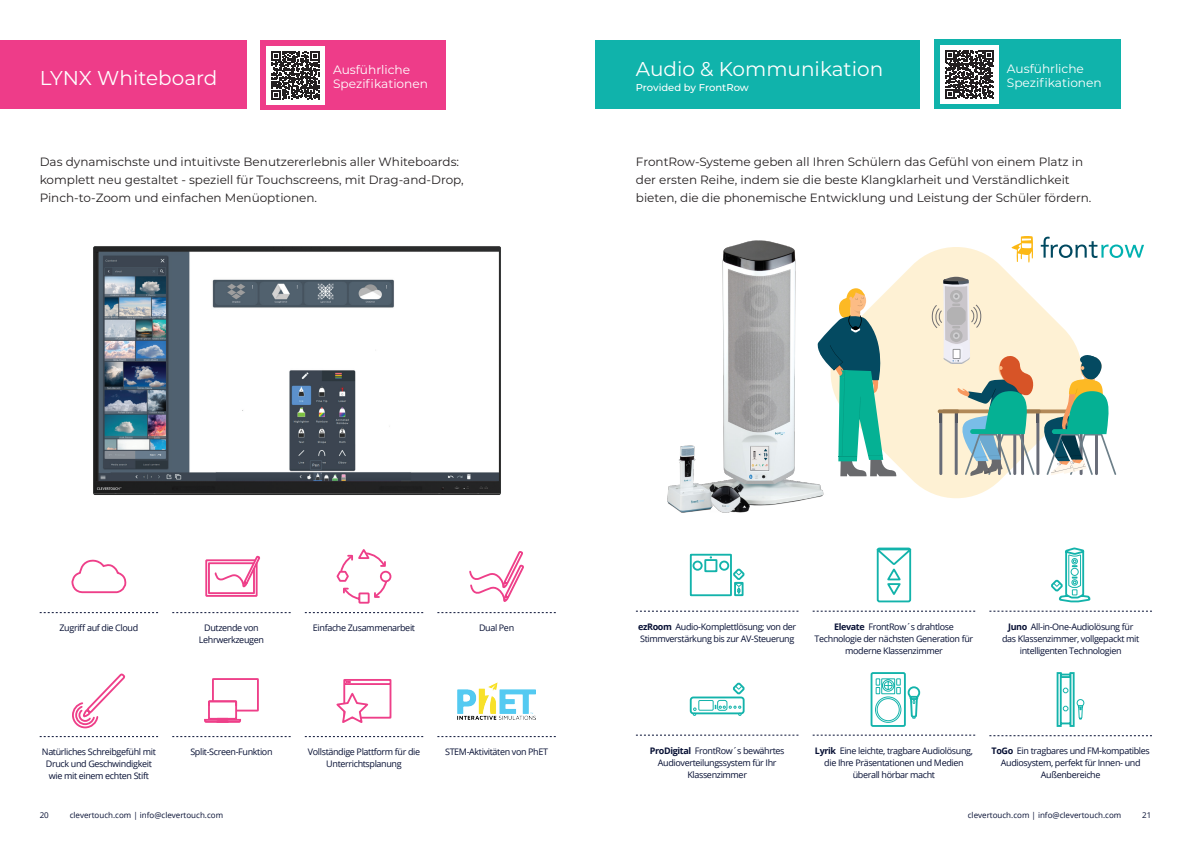
<style>
.page{position:relative;width:1191px;height:842px;background:#fff}
.page>*{position:absolute;margin:0;border:0;box-sizing:border-box;transform-origin:0 0}
.Title_White{font:20px "Montserrat";color:#fff}
.t1{font:300 15px "Avenir";color:#000}
.t2{font:12.2px/14.2px "Montserrat";color:#fff}
.Intro_Paragraph_Blac{font:12px/18px "Montserrat";color:#231f20}
.t3{font:500 10px "Montserrat";color:#fff}
.Icon_Notes{font:9px/12px "Open Sans";letter-spacing:-.04em;color:#071034;text-align:center}
.t4{font:8px "Open Sans";color:#071034}
.s1{font-weight:700}
</style>
<div class="page">
<div style="left:0;top:41px;width:246px;height:68px;background:#ee3c89"></div>
<div style="left:261px;top:41px;width:185px;height:69px;background:#ee3c89"></div>
<img style="left:93px;top:246px;width:408px;height:249px">
<svg style="left:172px;top:612px;width:119px;height:1px"></svg>
<svg style="left:172px;top:736px;width:119px;height:1px"></svg>
<svg style="left:437px;top:612px;width:119px;height:1px"></svg>
<svg style="left:437px;top:736px;width:119px;height:1px"></svg>
<svg style="left:305px;top:612px;width:118px;height:1px"></svg>
<svg style="left:305px;top:679px;width:118px;height:58px"></svg>
<svg style="left:469px;top:551px;width:55px;height:51px"></svg>
<svg style="left:336px;top:549px;width:56px;height:55px"></svg>
<svg style="left:205px;top:555px;width:55px;height:42px"></svg>
<svg style="left:204px;top:678px;width:55px;height:45px"></svg>
<img style="left:457px;top:682px;width:79px;height:37px">
<svg style="left:40px;top:673px;width:118px;height:64px"></svg>
<svg style="left:40px;top:559px;width:118px;height:54px"></svg>
<div style="left:266px;top:46px;width:58px;height:58px;background:#fff"></div>
<svg style="left:271px;top:51px;width:48px;height:48px"></svg>
<svg style="left:840px;top:247px;width:190px;height:251px;fill:#fef1d4"></svg>
<svg style="left:828px;top:288px;width:69px;height:188px"></svg>
<svg style="left:932px;top:276px;width:184px;height:200px"></svg>
<div style="left:595px;top:40px;width:325px;height:69px;background:#10b3ab"></div>
<div style="left:934px;top:40px;width:186px;height:69px;background:#10b3ab"></div>
<img style="left:667px;top:240px;width:161px;height:273px">
<svg style="left:636px;top:611px;width:162px;height:1px"></svg>
<svg style="left:636px;top:735px;width:162px;height:1px"></svg>
<svg style="left:812px;top:611px;width:163px;height:1px"></svg>
<svg style="left:989px;top:611px;width:163px;height:1px"></svg>
<svg style="left:689px;top:553px;width:56px;height:44px"></svg>
<div style="left:690px;top:696px;width:54px;height:18px;border:2px solid #13b3ab;border-radius:3px"></div>
<svg style="left:692px;top:682px;width:53px;height:34px"></svg>
<svg style="left:812px;top:678px;width:163px;height:58px"></svg>
<div style="left:870px;top:672px;width:35px;height:55px;border:2px solid #13b3ab"></div>
<svg style="left:989px;top:672px;width:163px;height:64px"></svg>
<svg style="left:876px;top:547px;width:36px;height:56px"></svg>
<svg style="left:1051px;top:547px;width:40px;height:56px"></svg>
<svg style="left:1011px;top:236px;width:22px;height:26px"></svg>
<svg style="left:1040px;top:237px;width:104px;height:21px"></svg>
<div style="left:940px;top:45px;width:58px;height:58px;background:#fff"></div>
<svg style="left:945px;top:50px;width:48px;height:48px"></svg>
<p class="Title_White" style="left:40px;top:64px;width:179px">LYNX Whiteboard</p>
<p class="t2" style="left:333px;top:62px;width:79px">Ausführliche</p>
<p class="t2" style="left:333px;top:76px;width:97px">Spezifikationen</p>
<p class="Title_White" style="left:636px;top:56px;width:249px">Audio &amp; Kommunikation</p>
<p class="t3" style="left:636px;top:81px;width:114px">Provided by FrontRow</p>
<p class="t2" style="left:1007px;top:61px;width:96px">Ausführliche<br>Spezifikationen</p>
<p class="Intro_Paragraph_Blac" style="left:40px;top:152px;width:425px">Das dynamischste und intuitivste Benutzererlebnis aller Whiteboards: komplett neu gestaltet - speziell für Touchscreens, mit Drag-and-Drop,<br>Pinch-to-Zoom und einfachen Menüoptionen.</p>
<p class="Intro_Paragraph_Blac" style="left:636px;top:152px;width:457px">FrontRow-Systeme geben all Ihren Schülern das Gefühl von einem Platz in der ersten Reihe, indem sie die beste Klangklarheit und Verständlichkeit bieten, die die phonemische Entwicklung und Leistung der Schüler fördern.</p>
<p class="Icon_Notes" style="left:60px;top:622px;width:80px">Zugriff auf die Cloud</p>
<p class="Icon_Notes" style="left:199px;top:622px;width:66px">Dutzende von<br>Lehrwerkzeugen</p>
<p class="Icon_Notes" style="left:313px;top:622px;width:104px">Einfache Zusammenarbeit</p>
<p class="Icon_Notes" style="left:479px;top:622px;width:37px">Dual Pen</p>
<p class="Icon_Notes" style="left:42px;top:746px;width:115px">Natürliches Schreibgefühl mit<br>Druck und Geschwindigkeit wie mit einem echten Stift</p>
<p class="Icon_Notes" style="left:190px;top:746px;width:84px">Split-Screen-Funktion</p>
<p class="Icon_Notes" style="left:308px;top:746px;width:114px">Vollständige Plattform für die<br>Unterrichtsplanung</p>
<p class="Icon_Notes" style="left:445px;top:746px;width:104px">STEM-Aktivitäten von PhET</p>
<p class="Icon_Notes" style="left:814px;top:620px;width:160px"><span class="s1">Elevate</span> FrontRow´s drahtlose<br>Technologie der nächsten Generation für moderne Klassenzimmer</p>
<p class="Icon_Notes" style="left:638px;top:620px;width:160px;text-align:left"><span class="s1">ezRoom</span> Audio-Komplettlösung; von der<br>Stimmverstärkung bis zur AV-Steuerung</p>
<h2 class="t1" style="left:781px;top:629px;width:185px">Remote Learning at its best</h2>
<p class="Icon_Notes" style="left:1002px;top:620px;width:139px"><span class="s1">Juno</span> All-in-One-Audiolösung für das Klassenzimmer, vollgepackt mit intelligenten Technologien</p>
<p class="Icon_Notes" style="left:650px;top:744px;width:136px"><span class="s1">ProDigital</span> FrontRow´s bewährtes<br>Audioverteilungssystem für Ihr<br>Klassenzimmer</p>
<p class="Icon_Notes" style="left:815px;top:744px;width:159px"><span class="s1">Lyrik</span> Eine leichte, tragbare Audiolösung, die Ihre Präsentationen und Medien überall hörbar macht</p>
<p class="Icon_Notes" style="left:991px;top:745px;width:160px"><span class="s1">ToGo</span> Ein tragbares und FM-kompatibles<br>Audiosystem, perfekt für Innen- und<br>Außenbereiche</p>
<p class="t4" style="left:40px;top:809px;width:11px">20</p>
<p class="t4" style="left:70px;top:809px;width:155px">clevertouch.com | info@clevertouch.com</p>
<p class="t4" style="left:967px;top:809px;width:155px">clevertouch.com | info@clevertouch.com</p>
<p class="t4" style="left:1142px;top:809px;width:11px">21</p>
</div>
